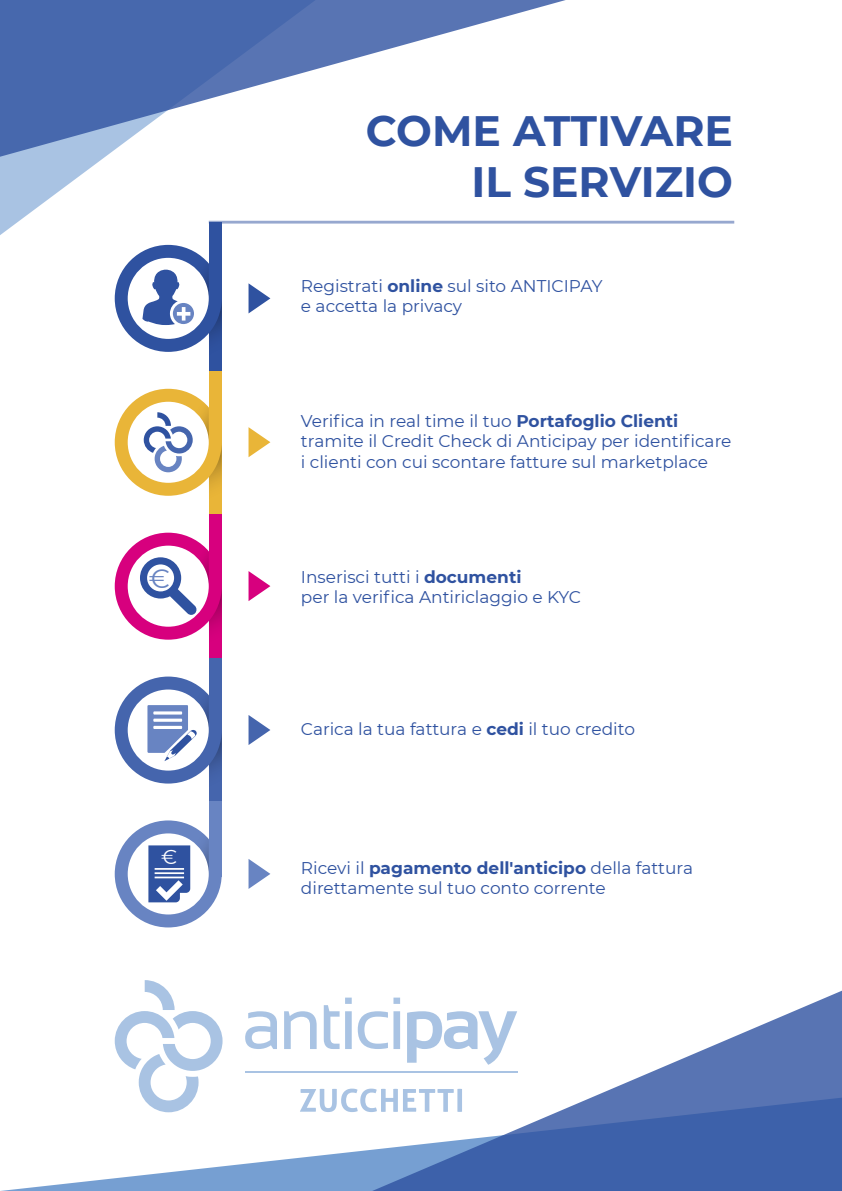
<style>
.page{position:relative;width:842px;height:1191px;background:#fff}
.page>*{position:absolute;margin:0;border:0;box-sizing:border-box;transform-origin:0 0}
.t1{font:700 42.4px/51px "Montserrat";color:#2f52a0;text-align:right}
.t2{font:26.6px "Montserrat";color:#6884c2}
.t3{font:20.2px "Montserrat";color:#fff}
.t4{font:17px/20.4px "Montserrat";color:#2f52a0}
.s1{font-weight:700}
</style>
<div class="page">
<svg style="left:0;top:157px;width:735px;height:88px"></svg>
<svg style="left:0;top:0;width:566px;height:157px"></svg>
<svg style="left:58px;top:927px;width:784px;height:264px"></svg>
<div style="left:209px;top:658px;width:13px;height:190px;background:#4565ad"></div>
<div style="left:209px;top:514px;width:13px;height:144px;background:#d7007e"></div>
<div style="left:209px;top:370px;width:13px;height:144px;background:#e9b538"></div>
<div style="left:209px;top:222px;width:13px;height:148px;background:#2f52a0"></div>
<svg style="left:249px;top:715px;width:21px;height:30px"></svg>
<svg style="left:249px;top:571px;width:21px;height:30px"></svg>
<svg style="left:249px;top:427px;width:21px;height:30px"></svg>
<svg style="left:249px;top:283px;width:21px;height:30px"></svg>
<svg style="left:115px;top:389px;width:107px;height:107px"></svg>
<svg style="left:115px;top:245px;width:107px;height:107px"></svg>
<div style="left:209px;top:802px;width:13px;height:75px;background:#6884c2"></div>
<svg style="left:249px;top:859px;width:21px;height:30px"></svg>
<svg style="left:115px;top:532px;width:107px;height:108px"></svg>
<svg style="left:115px;top:676px;width:107px;height:126px"></svg>
<svg style="left:115px;top:820px;width:107px;height:107px"></svg>
<hr style="left:209px;top:221px;width:525px;height:3px;background:#2f52a0">
<svg style="left:115px;top:980px;width:108px;height:132px"></svg>
<svg style="left:245px;top:997px;width:155px;height:52px"></svg>
<svg style="left:407px;top:1011px;width:110px;height:53px"></svg>
<svg style="left:300px;top:1088px;width:162px;height:24px"></svg>
<hr style="left:245px;top:1071px;width:273px;height:1px;background:#5488c7">
<h2 class="t2" style="left:149px;top:560px;width:23px">€</h2>
<p class="t3" style="left:161px;top:842px;width:18px">€</p>
<h1 class="t1" style="left:366px;top:103px;width:369px">COME ATTIVARE<br>IL SERVIZIO</h1>
<p class="t4" style="left:301px;top:275px;width:303px">Registrati <span class="s1">online</span> sul sito ANTICIPAY e accetta la privacy</p>
<p class="t4" style="left:301px;top:410px;width:432px">Verifica in real time il tuo <span class="s1">Portafoglio Clienti </span>tramite il Credit Check di Anticipay per identificare i clienti con cui scontare fatture sul marketplace</p>
<p class="t4" style="left:301px;top:566px;width:281px">Inserisci tutti i <span class="s1">documenti<br></span>per la verifica Antiriclaggio e KYC</p>
<p class="t4" style="left:301px;top:718px;width:336px">Carica la tua fattura e <span class="s1">cedi</span> il tuo credito</p>
<p class="t4" style="left:301px;top:856px;width:394px">Ricevi il <span class="s1">pagamento dell'anticipo</span> della fattura direttamente sul tuo conto corrente</p>
</div>
